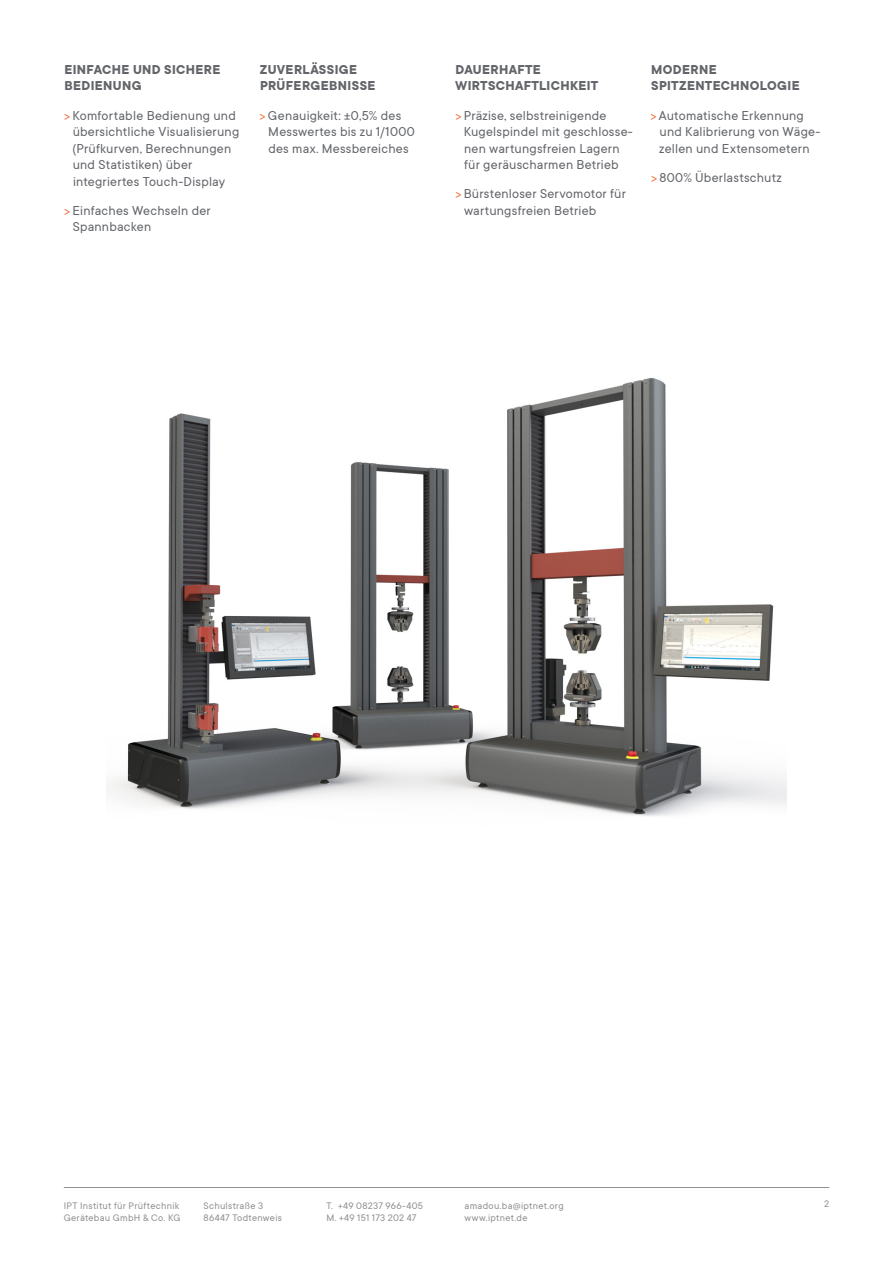
<style>
.page{position:relative;width:893px;height:1263px;background:#fff}
.page>*{position:absolute;margin:0;border:0;box-sizing:border-box;transform-origin:0 0}
.t1{font:14.25px/16.5px "TT Commons";letter-spacing:.015em;color:#63656a}
.IPT_9_5PT_Kleine-Hea{font:700 14.25px/16.5px "TT Commons";letter-spacing:.025em;color:#63656a}
.t2{font:10.5px/12.8px "TT Commons";letter-spacing:.025em;color:#909094}
.s1{color:#f26f39}
</style>
<div class="page">
<hr style="left:64px;top:1187px;width:765px;height:1px;background:#909094">
<img style="left:107px;top:378px;width:679px;height:438px">
<p class="IPT_9_5PT_Kleine-Hea" style="left:64px;top:61px;width:157px">EINFACHE UND SICHERE<br>BEDIENUNG</p>
<p class="t1" style="left:72px;top:106px;width:168px;text-indent:-8px"><span class="s1">&gt;</span> Komfortable Bedienung und übersichtliche Visualisierung (Prüfkurven, Berechnungen und Statistiken) über integriertes Touch-Display</p>
<p class="t1" style="left:73px;top:202px;width:140px;text-indent:-9px"><span class="s1">&gt;</span> Einfaches Wechseln der<br>Spannbacken</p>
<p class="IPT_9_5PT_Kleine-Hea" style="left:260px;top:61px;width:117px">ZUVERLÄSSIGE<br>PRÜFERGEBNISSE</p>
<p class="t1" style="left:268px;top:106px;width:148px;text-indent:-9px"><span class="s1">&gt;</span>Genauigkeit: ±0,5% des<br>Messwertes bis zu 1/1000 des max. Messbereiches</p>
<p class="IPT_9_5PT_Kleine-Hea" style="left:455px;top:61px;width:145px">DAUERHAFTE<br>WIRTSCHAFTLICHKEIT</p>
<p class="t1" style="left:464px;top:106px;width:170px;text-indent:-9px"><span class="s1">&gt;</span> Präzise, selbstreinigende<br>Kugelspindel mit geschlosse&shy;nen wartungsfreien Lagern für geräuscharmen Betrieb</p>
<p class="t1" style="left:464px;top:185px;width:164px;text-indent:-9px"><span class="s1">&gt;</span> Bürstenloser Servomotor für wartungsfreien Betrieb</p>
<p class="IPT_9_5PT_Kleine-Hea" style="left:651px;top:61px;width:150px">MODERNE<br>SPITZENTECHNOLOGIE</p>
<p class="t1" style="left:659px;top:106px;width:163px;text-indent:-9px"><span class="s1">&gt;</span> Automatische Erkennung und Kalibrierung von Wäge&shy;zellen und Extensometern</p>
<p class="t1" style="left:651px;top:169px;width:132px"><span class="s1">&gt;</span> 800% Überlastschutz</p>
<p class="t2" style="left:64px;top:1198px;width:117px">IPT Institut für Prüftechnik</p>
<p class="t2" style="left:824px;top:1197px;width:7px">2</p>
<p class="t2" style="left:64px;top:1211px;width:118px">Gerätebau GmbH &amp; Co. KG</p>
<p class="t2" style="left:204px;top:1198px;width:80px">Schulstraße 3<br>86447 Todtenweis</p>
<p class="t2" style="left:326px;top:1198px;width:98px">T. +49 08237 966-405<br>M. +49 151 173 202 47</p>
<p class="t2" style="left:465px;top:1198px;width:101px">amadou.ba@iptnet.org www.iptnet.de</p>
</div>
